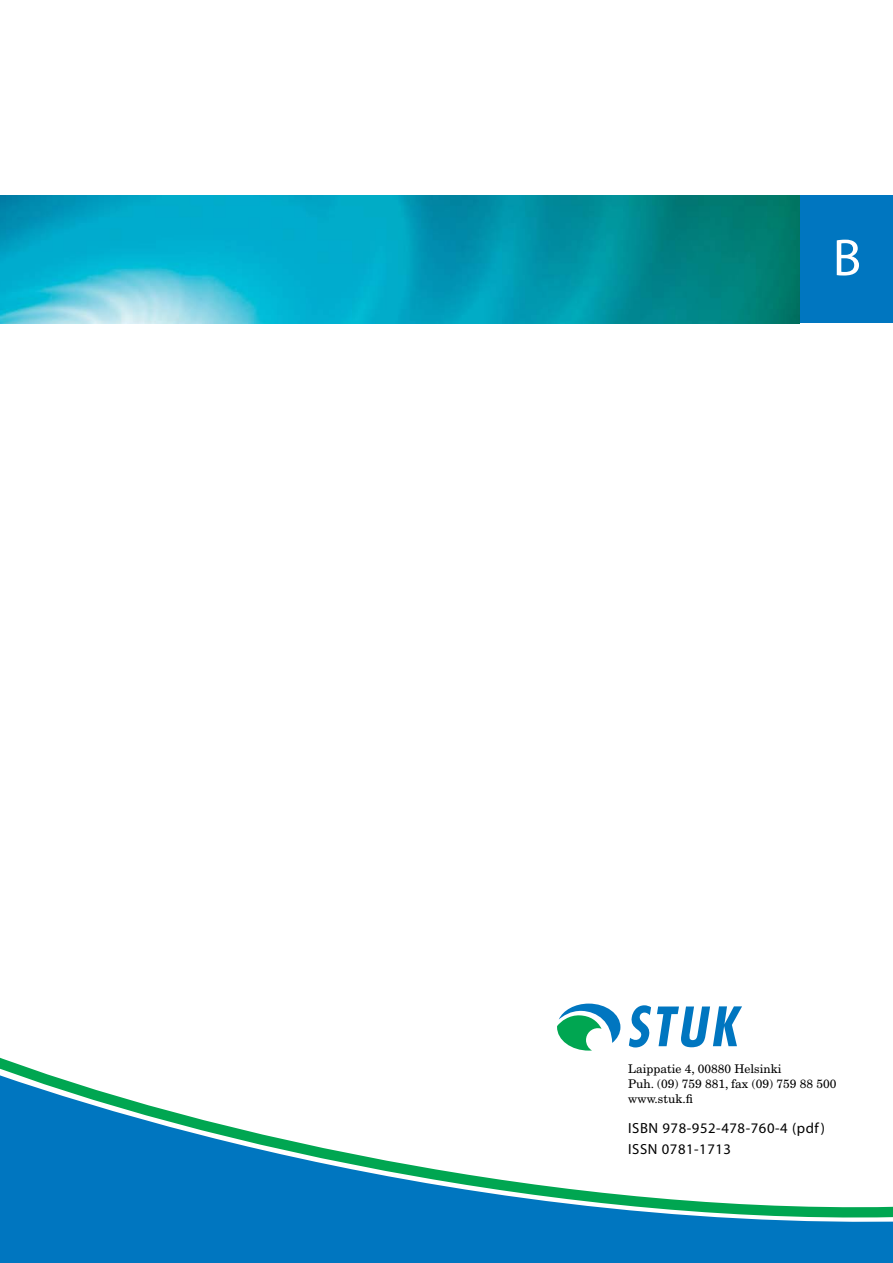
<style>
.page{position:relative;width:893px;height:1263px;background:#fff}
.page>*{position:absolute;margin:0;border:0;box-sizing:border-box;transform-origin:0 0}
.t1{font:52.35px "Myriad Pro";color:#fff}
.ISBN{font:14.7px "Myriad Pro";letter-spacing:.04em;color:#000}
.t2{font:12px "New Century Schlbk LT Std";color:#000}
</style>
<div class="page">
<div style="left:779px;top:196px;width:114px;height:127px;background:#0076c0"></div>
<div style="left:0;top:1230px;width:893px;height:33px;background:#0076c0"></div>
<svg style="left:0;top:1045px;width:893px;height:185px"></svg>
<svg style="left:629px;top:1005px;width:22px;height:42px"></svg>
<svg style="left:657px;top:1006px;width:85px;height:41px"></svg>
<svg style="left:557px;top:1003px;width:63px;height:47px"></svg>
<img style="left:0;top:196px;width:800px;height:127px">
<p class="t1" style="left:833px;top:225px;width:30px">B</p>
<p class="t2" style="left:628px;top:1061px;width:155px">Laippatie 4, 00880 Helsinki</p>
<p class="t2" style="left:628px;top:1076px;width:210px">Puh. (09) 759 881, fax (09) 759 88 500</p>
<p class="t2" style="left:628px;top:1091px;width:67px">www.stuk.fi</p>
<p class="ISBN" style="left:628px;top:1119px;width:198px">ISBN 978-952-478-760-4 (pdf)</p>
<p class="ISBN" style="left:628px;top:1140px;width:105px">ISSN 0781-1713</p>
</div>
